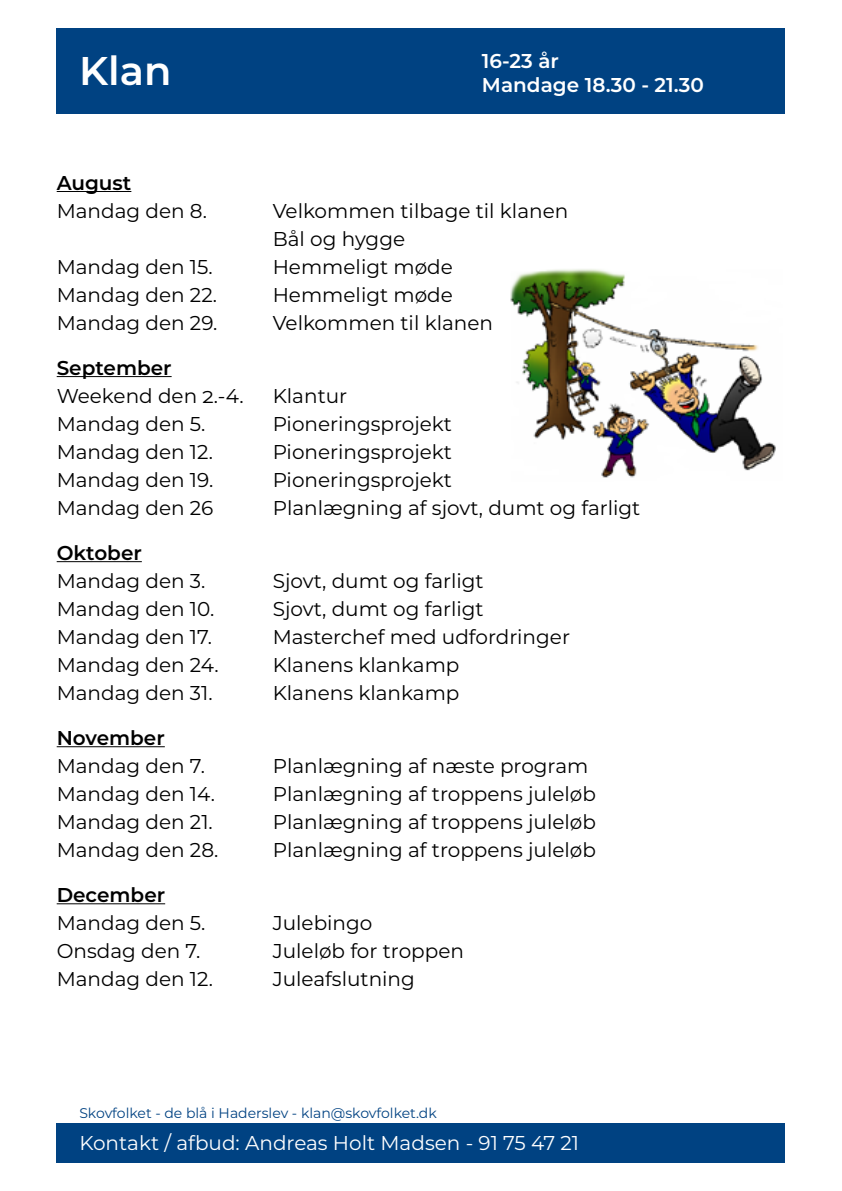
<style>
.page{position:relative;width:842px;height:1191px;background:#fff}
.page>*{position:absolute;margin:0;border:0;box-sizing:border-box;transform-origin:0 0}
.t1{font:600 40px "Montserrat";color:#fff}
.t2{font:20px/28px "Montserrat";color:#000}
.t3{font:20px "Montserrat";color:#fff}
.t4{font:600 20px "Montserrat";color:#000}
.t5{font:600 20px/24px "Montserrat";color:#fff}
.t6{font:14px "Montserrat";color:#004282}
</style>
<div class="page">
<div style="left:56px;top:28px;width:729px;height:85px;background:#004282"></div>
<div style="left:57px;top:1123px;width:728px;height:39px;background:#004282"></div>
<hr style="left:57px;top:191px;width:74px;height:1px;background:#000">
<hr style="left:57px;top:376px;width:115px;height:1px;background:#000">
<hr style="left:57px;top:561px;width:85px;height:1px;background:#000">
<hr style="left:57px;top:746px;width:108px;height:1px;background:#000">
<hr style="left:57px;top:903px;width:108px;height:1px;background:#000">
<img style="left:510px;top:269px;width:266px;height:209px">
<h1 class="t1" style="left:79px;top:42px;width:94px">Klan</h1>
<p class="t5" style="left:482px;top:48px;width:224px">16-23 år<br>Mandage 18.30 - 21.30</p>
<p class="t4" style="left:57px;top:168px;width:76px">August</p>
<p class="t2" style="left:57px;top:196px;width:152px">Mandag den 8.</p>
<p class="t2" style="left:273px;top:196px;width:297px">Velkommen tilbage til klanen<br>Bål og hygge</p>
<p class="t2" style="left:57px;top:252px;width:158px">Mandag den 15.</p>
<p class="t2" style="left:273px;top:252px;width:182px">Hemmeligt møde</p>
<p class="t2" style="left:57px;top:280px;width:162px">Mandag den 22.</p>
<p class="t2" style="left:273px;top:280px;width:182px">Hemmeligt møde</p>
<p class="t2" style="left:57px;top:308px;width:162px">Mandag den 29.</p>
<p class="t2" style="left:273px;top:308px;width:222px">Velkommen til klanen</p>
<p class="t4" style="left:57px;top:353px;width:116px">September</p>
<p class="t2" style="left:57px;top:381px;width:188px">Weekend den 2.-4.</p>
<p class="t2" style="left:273px;top:381px;width:76px">Klantur</p>
<p class="t2" style="left:57px;top:409px;width:150px">Mandag den 5.</p>
<p class="t2" style="left:273px;top:409px;width:181px">Pioneringsprojekt</p>
<p class="t2" style="left:57px;top:437px;width:158px">Mandag den 12.</p>
<p class="t2" style="left:273px;top:437px;width:181px">Pioneringsprojekt</p>
<p class="t2" style="left:57px;top:465px;width:158px">Mandag den 19.</p>
<p class="t2" style="left:273px;top:465px;width:181px">Pioneringsprojekt</p>
<p class="t2" style="left:57px;top:493px;width:158px">Mandag den 26</p>
<p class="t2" style="left:273px;top:493px;width:369px">Planlægning af sjovt, dumt og farligt</p>
<p class="t4" style="left:57px;top:538px;width:87px">Oktober</p>
<p class="t2" style="left:57px;top:566px;width:150px">Mandag den 3.</p>
<p class="t2" style="left:273px;top:566px;width:212px">Sjovt, dumt og farligt</p>
<p class="t2" style="left:57px;top:594px;width:159px">Mandag den 10.</p>
<p class="t2" style="left:273px;top:594px;width:212px">Sjovt, dumt og farligt</p>
<p class="t2" style="left:57px;top:622px;width:157px">Mandag den 17.</p>
<p class="t2" style="left:273px;top:622px;width:299px">Masterchef med udfordringer</p>
<p class="t2" style="left:57px;top:650px;width:164px">Mandag den 24.</p>
<p class="t2" style="left:273px;top:650px;width:188px">Klanens klankamp</p>
<p class="t2" style="left:57px;top:678px;width:157px">Mandag den 31.</p>
<p class="t2" style="left:273px;top:678px;width:188px">Klanens klankamp</p>
<p class="t4" style="left:57px;top:723px;width:110px">November</p>
<p class="t2" style="left:57px;top:751px;width:150px">Mandag den 7.</p>
<p class="t2" style="left:273px;top:751px;width:317px">Planlægning af næste program</p>
<p class="t2" style="left:57px;top:779px;width:160px">Mandag den 14.</p>
<p class="t2" style="left:273px;top:779px;width:325px">Planlægning af troppens juleløb</p>
<p class="t2" style="left:57px;top:807px;width:158px">Mandag den 21.</p>
<p class="t2" style="left:273px;top:807px;width:325px">Planlægning af troppens juleløb</p>
<p class="t2" style="left:57px;top:835px;width:163px">Mandag den 28.</p>
<p class="t2" style="left:273px;top:835px;width:325px">Planlægning af troppens juleløb</p>
<p class="t4" style="left:57px;top:880px;width:110px">December</p>
<p class="t2" style="left:57px;top:908px;width:150px">Mandag den 5.</p>
<p class="t2" style="left:273px;top:908px;width:101px">Julebingo</p>
<p class="t2" style="left:57px;top:936px;width:145px">Onsdag den 7.</p>
<p class="t2" style="left:273px;top:936px;width:193px">Juleløb for troppen</p>
<p class="t2" style="left:57px;top:964px;width:158px">Mandag den 12.</p>
<p class="t2" style="left:273px;top:964px;width:144px">Juleafslutning</p>
<p class="t6" style="left:79px;top:1103px;width:359px">Skovfolket - de blå i Haderslev - klan@skovfolket.dk</p>
<p class="t3" style="left:79px;top:1128px;width:501px">Kontakt / afbud: Andreas Holt Madsen - 91 75 47 21</p>
</div>
